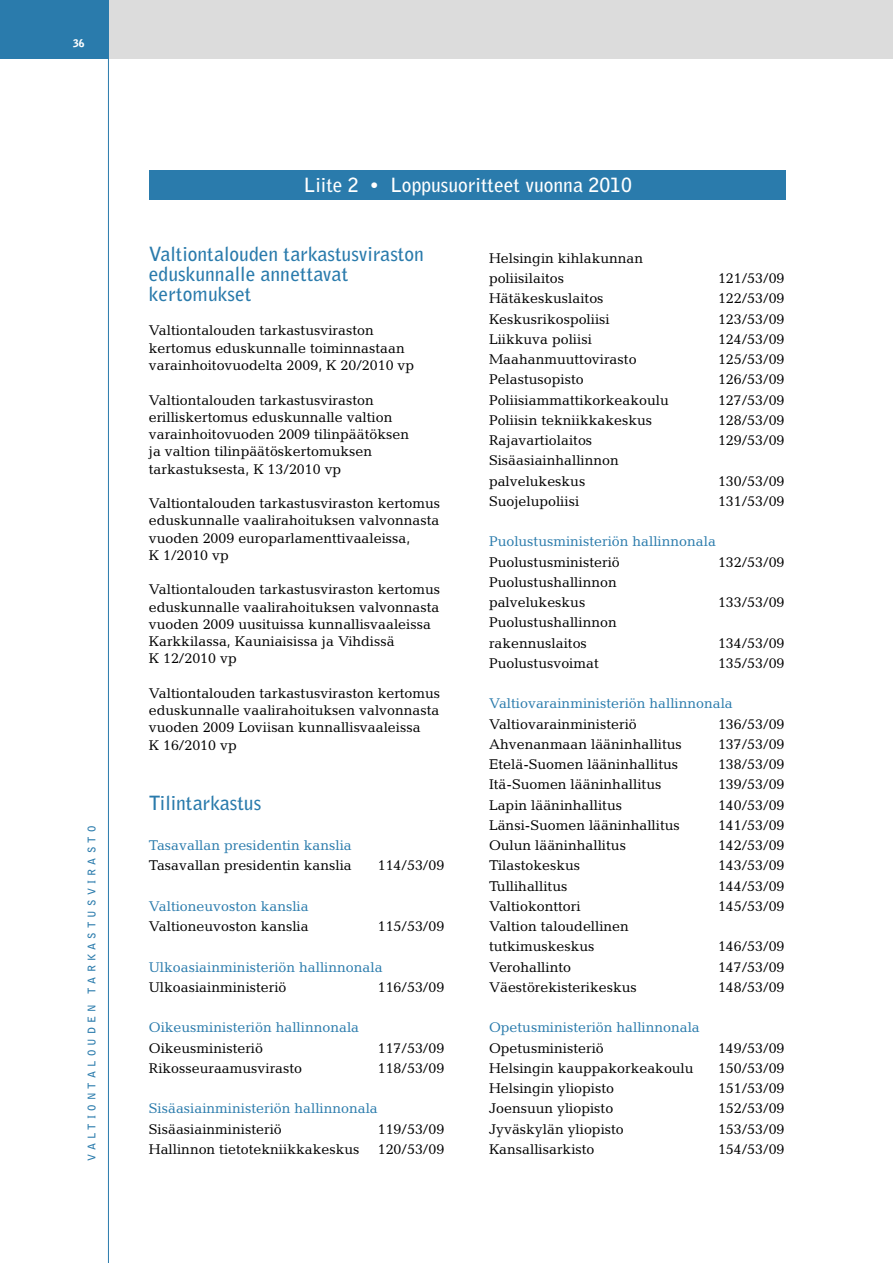
<style>
.page{position:relative;width:893px;height:1263px;background:#fff}
.page>*{position:absolute;margin:0;border:0;box-sizing:border-box;transform-origin:0 0}
.t1{font:700 19.5px/20.2px "Bell Gothic";color:#2a7bac}
.t2{font:700 19.5px "Bell Gothic";color:#fff}
.t3{font:14.25px/17.2px "Candida";color:#000}
.t4{font:14.25px "Candida";color:#2a7bac}
.t5{font:700 10.5px "Bell Gothic";letter-spacing:.4em;color:#2a7bac}
.t6{font:900 10.5px "Bell Gothic";color:#fff}
</style>
<div class="page">
<div style="left:34px;top:0;width:859px;height:59px;background:#dcdcdc"></div>
<div style="left:0;top:0;width:109px;height:59px;background:#2a7bac"></div>
<hr style="left:108px;top:0;width:1px;height:1263px;background:#2a7bac">
<div style="left:150px;top:170px;width:636px;height:30px;background:#2a7bac"></div>
<p class="t6" style="left:73px;top:37px;width:13px">36</p>
<p class="t5" style="left:85px;top:1161px;width:337px;rotate:-90deg">VALTIONTALOUDEN TARKASTUSVIRASTO</p>
<h1 class="t2" style="left:304px;top:173px;width:330px">Liite 2 • Loppusuoritteet vuonna 2010</h1>
<h1 class="t1" style="left:149px;top:244px;width:277px">Valtiontalouden tarkastusviraston eduskunnalle annettavat kertomukset</h1>
<p class="t3" style="left:149px;top:322px;width:267px">Valtiontalouden tarkastusviraston kertomus eduskunnalle toiminnastaan varainhoitovuodelta 2009, K 20/2010 vp</p>
<p class="t3" style="left:149px;top:391px;width:262px">Valtiontalouden tarkastusviraston erilliskertomus eduskunnalle valtion varainhoitovuoden 2009 tilinpäätöksen ja valtion tilinpäätöskertomuksen tarkastuksesta, K 13/2010 vp</p>
<p class="t3" style="left:149px;top:495px;width:293px">Valtiontalouden tarkastusviraston kertomus eduskunnalle vaalirahoituksen valvonnasta vuoden 2009 europarlamenttivaaleissa,<br>K 1/2010 vp</p>
<p class="t3" style="left:149px;top:581px;width:293px">Valtiontalouden tarkastusviraston kertomus eduskunnalle vaalirahoituksen valvonnasta vuoden 2009 uusituissa kunnallisvaaleissa Karkkilassa, Kauniaisissa ja Vihdissä<br>K 12/2010 vp</p>
<p class="t3" style="left:149px;top:684px;width:293px">Valtiontalouden tarkastusviraston kertomus eduskunnalle vaalirahoituksen valvonnasta vuoden 2009 Loviisan kunnallisvaaleissa<br>K 16/2010 vp</p>
<h1 class="t1" style="left:149px;top:792px;width:114px">Tilintarkastus</h1>
<p class="t4" style="left:149px;top:837px;width:204px">Tasavallan presidentin kanslia</p>
<p class="t3" style="left:149px;top:857px;width:204px">Tasavallan presidentin kanslia</p>
<p class="t3" style="left:378px;top:857px;width:68px">114/53/09</p>
<p class="t4" style="left:149px;top:898px;width:161px">Valtioneuvoston kanslia</p>
<p class="t3" style="left:149px;top:918px;width:161px">Valtioneuvoston kanslia</p>
<p class="t3" style="left:378px;top:918px;width:68px">115/53/09</p>
<p class="t4" style="left:149px;top:959px;width:235px">Ulkoasiainministeriön hallinnonala</p>
<p class="t3" style="left:149px;top:978px;width:139px">Ulkoasiainministeriö</p>
<p class="t3" style="left:378px;top:978px;width:68px">116/53/09</p>
<p class="t4" style="left:149px;top:1019px;width:212px">Oikeusministeriön hallinnonala</p>
<p class="t3" style="left:149px;top:1039px;width:116px">Oikeusministeriö</p>
<p class="t3" style="left:378px;top:1039px;width:68px">117/53/09</p>
<p class="t3" style="left:149px;top:1059px;width:155px">Rikosseuraamusvirasto</p>
<p class="t3" style="left:378px;top:1059px;width:68px">118/53/09</p>
<p class="t4" style="left:149px;top:1100px;width:231px">Sisäasiainministeriön hallinnonala</p>
<p class="t3" style="left:149px;top:1120px;width:134px">Sisäasiainministeriö</p>
<p class="t3" style="left:378px;top:1120px;width:68px">119/53/09</p>
<p class="t3" style="left:149px;top:1140px;width:212px">Hallinnon tietotekniikkakeskus</p>
<p class="t3" style="left:378px;top:1140px;width:68px">120/53/09</p>
<p class="t3" style="left:489px;top:248px;width:156px;line-height:20.2px">Helsingin kihlakunnan poliisilaitos</p>
<p class="t3" style="left:718px;top:270px;width:68px">121/53/09</p>
<p class="t3" style="left:489px;top:290px;width:116px">Hätäkeskuslaitos</p>
<p class="t3" style="left:718px;top:290px;width:68px">122/53/09</p>
<p class="t3" style="left:489px;top:310px;width:122px">Keskusrikospoliisi</p>
<p class="t3" style="left:718px;top:310px;width:68px">123/53/09</p>
<p class="t3" style="left:489px;top:330px;width:104px">Liikkuva poliisi</p>
<p class="t3" style="left:718px;top:330px;width:68px">124/53/09</p>
<p class="t3" style="left:489px;top:351px;width:149px">Maahanmuuttovirasto</p>
<p class="t3" style="left:718px;top:351px;width:68px">125/53/09</p>
<p class="t3" style="left:489px;top:371px;width:96px">Pelastusopisto</p>
<p class="t3" style="left:718px;top:371px;width:68px">126/53/09</p>
<p class="t3" style="left:489px;top:391px;width:181px">Poliisiammattikorkeakoulu</p>
<p class="t3" style="left:718px;top:391px;width:68px">127/53/09</p>
<p class="t3" style="left:489px;top:411px;width:165px">Poliisin tekniikkakeskus</p>
<p class="t3" style="left:718px;top:411px;width:68px">128/53/09</p>
<p class="t3" style="left:489px;top:432px;width:105px">Rajavartiolaitos</p>
<p class="t3" style="left:718px;top:432px;width:68px">129/53/09</p>
<p class="t3" style="left:489px;top:450px;width:131px;line-height:20.2px">Sisäasiainhallinnon palvelukeskus</p>
<p class="t3" style="left:718px;top:472px;width:68px">130/53/09</p>
<p class="t3" style="left:489px;top:492px;width:92px">Suojelupoliisi</p>
<p class="t3" style="left:718px;top:492px;width:68px">131/53/09</p>
<p class="t4" style="left:489px;top:533px;width:228px">Puolustusministeriön hallinnonala</p>
<p class="t3" style="left:489px;top:553px;width:132px">Puolustusministeriö</p>
<p class="t3" style="left:718px;top:553px;width:68px">132/53/09</p>
<p class="t3" style="left:489px;top:572px;width:129px;line-height:20.2px">Puolustushallinnon palvelukeskus</p>
<p class="t3" style="left:718px;top:594px;width:68px">133/53/09</p>
<p class="t3" style="left:489px;top:612px;width:129px;line-height:20.2px">Puolustushallinnon rakennuslaitos</p>
<p class="t3" style="left:718px;top:634px;width:68px">134/53/09</p>
<p class="t3" style="left:489px;top:654px;width:111px">Puolustusvoimat</p>
<p class="t3" style="left:718px;top:654px;width:68px">135/53/09</p>
<p class="t4" style="left:489px;top:695px;width:245px">Valtiovarainministeriön hallinnonala</p>
<p class="t3" style="left:489px;top:715px;width:149px">Valtiovarainministeriö</p>
<p class="t3" style="left:718px;top:715px;width:68px">136/53/09</p>
<p class="t3" style="left:489px;top:735px;width:194px">Ahvenanmaan lääninhallitus</p>
<p class="t3" style="left:718px;top:735px;width:68px">137/53/09</p>
<p class="t3" style="left:489px;top:756px;width:191px">Etelä-Suomen lääninhallitus</p>
<p class="t3" style="left:718px;top:756px;width:68px">138/53/09</p>
<p class="t3" style="left:489px;top:776px;width:174px">Itä-Suomen lääninhallitus</p>
<p class="t3" style="left:718px;top:776px;width:68px">139/53/09</p>
<p class="t3" style="left:489px;top:796px;width:134px">Lapin lääninhallitus</p>
<p class="t3" style="left:718px;top:796px;width:68px">140/53/09</p>
<p class="t3" style="left:489px;top:816px;width:192px">Länsi-Suomen lääninhallitus</p>
<p class="t3" style="left:718px;top:816px;width:68px">141/53/09</p>
<p class="t3" style="left:489px;top:837px;width:138px">Oulun lääninhallitus</p>
<p class="t3" style="left:718px;top:837px;width:68px">142/53/09</p>
<p class="t3" style="left:489px;top:857px;width:93px">Tilastokeskus</p>
<p class="t3" style="left:718px;top:857px;width:68px">143/53/09</p>
<p class="t3" style="left:489px;top:877px;width:80px">Tullihallitus</p>
<p class="t3" style="left:718px;top:877px;width:68px">144/53/09</p>
<p class="t3" style="left:489px;top:897px;width:93px">Valtiokonttori</p>
<p class="t3" style="left:718px;top:897px;width:68px">145/53/09</p>
<p class="t3" style="left:489px;top:916px;width:141px;line-height:20.2px">Valtion taloudellinen tutkimuskeskus</p>
<p class="t3" style="left:718px;top:938px;width:68px">146/53/09</p>
<p class="t3" style="left:489px;top:958px;width:84px">Verohallinto</p>
<p class="t3" style="left:718px;top:958px;width:68px">147/53/09</p>
<p class="t3" style="left:489px;top:978px;width:149px">Väestörekisterikeskus</p>
<p class="t3" style="left:718px;top:978px;width:68px">148/53/09</p>
<p class="t4" style="left:489px;top:1019px;width:212px">Opetusministeriön hallinnonala</p>
<p class="t3" style="left:489px;top:1039px;width:116px">Opetusministeriö</p>
<p class="t3" style="left:718px;top:1039px;width:68px">149/53/09</p>
<p class="t3" style="left:489px;top:1059px;width:206px">Helsingin kauppakorkeakoulu</p>
<p class="t3" style="left:718px;top:1059px;width:68px">150/53/09</p>
<p class="t3" style="left:489px;top:1080px;width:127px">Helsingin yliopisto</p>
<p class="t3" style="left:718px;top:1080px;width:68px">151/53/09</p>
<p class="t3" style="left:489px;top:1100px;width:126px">Joensuun yliopisto</p>
<p class="t3" style="left:718px;top:1100px;width:68px">152/53/09</p>
<p class="t3" style="left:489px;top:1120px;width:136px">Jyväskylän yliopisto</p>
<p class="t3" style="left:718px;top:1120px;width:68px">153/53/09</p>
<p class="t3" style="left:489px;top:1140px;width:107px">Kansallisarkisto</p>
<p class="t3" style="left:718px;top:1140px;width:68px">154/53/09</p>
</div>
